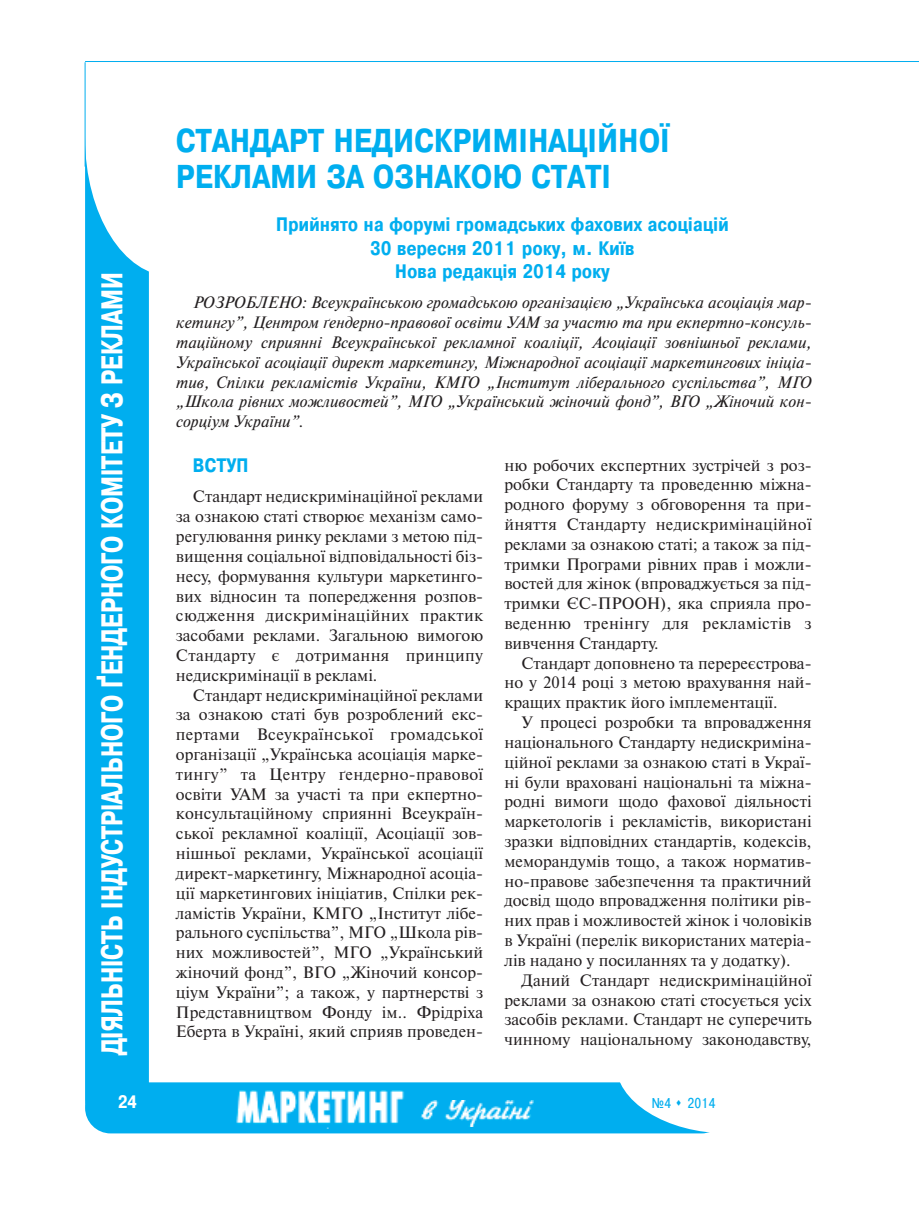
<style>
.page{position:relative;width:919px;height:1217px;background:#fff}
.page>*{position:absolute;margin:0;border:0;box-sizing:border-box;transform-origin:0 0}
.t1{font:700 33px/36px "Pragmatica Cond C";letter-spacing:.015em;color:#00aeef}
.t2{font:700 30px "Pragmatica Cond C";color:#fff;scale:.9 1}
.t3{font:700 19.5px/23.4px "Pragmatica Cond C";letter-spacing:.02em;color:#00aeef;text-align:center}
.t4{font:700 18px "Pragmatica Cond C";color:#fff}
.t5{font:16.5px/19.8px "Newton C";color:#231f20;text-align:justify}
.t6{font:italic 16.5px/19.8px "Newton C";color:#231f20;text-align:justify}
.t7{font:14.25px "Pragmatica Cond C";color:#00aeef}
</style>
<div class="page">
<div style="left:85px;top:112px;width:64px;height:1019px;background:#00aeef;border-radius:32px"></div>
<div style="left:85px;top:1082px;width:642px;height:51px;background:#00aeef;border-radius:26px"></div>
<img style="left:236px;top:1090px;width:169px;height:38px">
<img style="left:421px;top:1100px;width:112px;height:26px">
<div style="left:85px;top:0;width:172px;height:276px;background:#fff;border-radius:50%"></div>
<div style="left:615px;top:991px;width:226px;height:142px;background:#fff;border-radius:50%"></div>
<hr style="left:85px;top:62px;width:1px;height:104px;background:#00aeef">
<hr style="left:85px;top:61px;width:833px;height:1px;background:#00aeef">
<h2 class="t2" style="left:95px;top:1055px;width:871px;rotate:-90deg">ДІЯЛЬНІСТЬ ІНДУСТРІАЛЬНОГО ҐЕНДЕРНОГО КОМІТЕТУ З РЕКЛАМИ</h2>
<h1 class="t1" style="left:176px;top:123px;width:495px">СТАНДАРТ НЕДИСКРИМІНАЦІЙНОЇ<br>РЕКЛАМИ ЗА ОЗНАКОЮ СТАТІ</h1>
<p class="t3" style="left:276px;top:213px;width:454px">Прийнято на форумі громадських фахових асоціацій<br>30 вересня 2011 року, м. Київ<br>Нова редакція 2014 року</p>
<p class="t6" style="left:176px;top:293px;width:637px;text-indent:17px">РОЗРОБЛЕНО: Всеукраїнською громадською організацією „Українська асоціація мар&shy;кетингу”, Центром ґендерно-правової освіти УАМ за участю та при екпертно-консуль&shy;таційному сприянні Всеукраїнської рекламної коаліції, Асоціації зовнішньої реклами, Української асоціації директ маркетингу, Міжнародної асоціації маркетингових ініціа&shy;тив, Спілки рекламістів України, КМГО „Інститут ліберального суспільства”, МГО „Школа рівних можливостей”, МГО „Український жіночий фонд”, ВГО „Жіночий кон&shy;сорціум України”.</p>
<p class="t3" style="left:193px;top:454px;width:57px">ВСТУП</p>
<p class="t5" style="left:176px;top:486px;width:309px;text-indent:17px">Стандарт недискримінаційної реклами за ознакою статі створює механізм само&shy;регулювання ринку реклами з метою під&shy;вищення соціальної відповідальності біз&shy;несу, формування культури маркетинго&shy;вих відносин та попередження розпов&shy;сюдження дискримінаційних практик засобами реклами. Загальною вимогою Стандарту є дотримання принципу недискримінації в рекламі.</p>
<p class="t5" style="left:176px;top:684px;width:309px;text-indent:17px">Стандарт недискримінаційної реклами за ознакою статі був розроблений екс&shy;пертами Всеукраїнської громадської організації „Українська асоціація марке&shy;тингу” та Центру ґендерно-правової освіти УАМ за участі та при екпертно&shy;консультаційному сприянні Всеукраїн&shy;ської рекламної коаліції, Асоціації зов&shy;нішньої реклами, Української асоціації директ-маркетингу, Міжнародної асоціа&shy;ції маркетингових ініціатив, Спілки рек&shy;ламістів України, КМГО „Інститут лібе&shy;рального суспільства”, МГО „Школа рів&shy;них можливостей”, МГО „Український жіночий фонд”, ВГО „Жіночий консор&shy;ціум України”; а також, у партнерстві з Представництвом Фонду ім.. Фрідріха Еберта в Україні, який сприяв проведен-</p>
<p class="t5" style="left:504px;top:455px;width:309px">ню робочих експертних зустрічей з роз&shy;робки Стандарту та проведенню міжна&shy;родного форуму з обговорення та при&shy;йняття Стандарту недискримінаційної реклами за ознакою статі; а також за під&shy;тримки Програми рівних прав і можли&shy;востей для жінок (впроваджується за під&shy;тримки ЄС-ПРООН), яка сприяла про&shy;веденню тренінгу для рекламістів з вивчення Стандарту.</p>
<p class="t5" style="left:504px;top:653px;width:309px;text-indent:17px">Стандарт доповнено та перереєстрова&shy;но у 2014 році з метою врахування най&shy;кращих практик його імплементації.</p>
<p class="t5" style="left:504px;top:712px;width:309px;text-indent:17px">У процесі розробки та впровадження національного Стандарту недискриміна&shy;ційної реклами за ознакою статі в Украї&shy;ні були враховані національні та міжна&shy;родні вимоги щодо фахової діяльності маркетологів і рекламістів, використані зразки відповідних стандартів, кодексів, меморандумів тощо, а також норматив&shy;но-правове забезпечення та практичний досвід щодо впровадження політики рів&shy;них прав і можливостей жінок і чоловіків в Україні (перелік використаних матеріа&shy;лів надано у посиланнях та у додатку).</p>
<p class="t5" style="left:504px;top:969px;width:309px;text-indent:17px">Даний Стандарт недискримінаційної реклами за ознакою статі стосується усіх засобів реклами. Стандарт не суперечить чинному національному законодавству,</p>
<p class="t4" style="left:118px;top:1090px;width:20px">24</p>
<p class="t7" style="left:652px;top:1093px;width:65px">№4 ▲ 2014</p>
</div>
